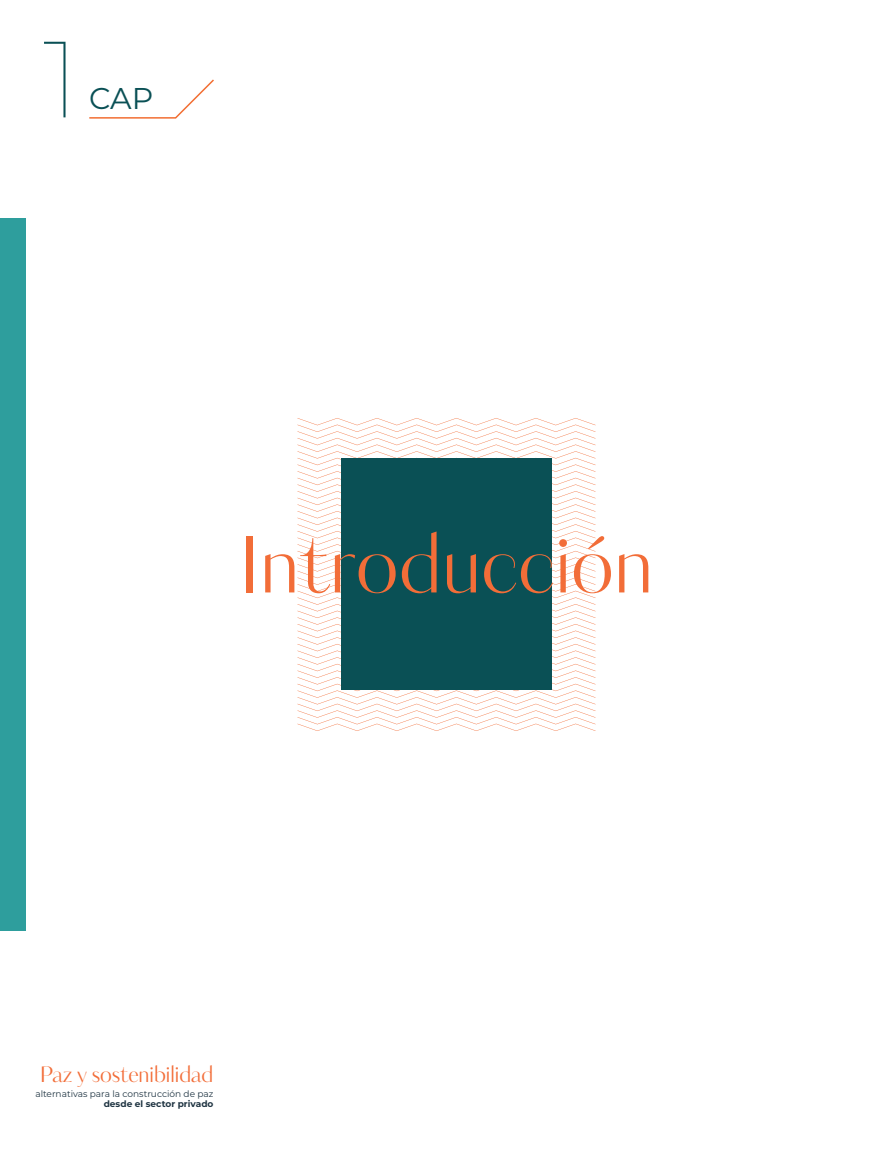
<style>
.page{position:relative;width:893px;height:1149px;background:#fff}
.page>*{position:absolute;margin:0;border:0;box-sizing:border-box;transform-origin:0 0}
.t1{font:100 108px "Montserrat";color:#0a5055}
.t2{font:77.55px "Kudryashev Display Contrast Sans";color:#f26d38}
.t3{font:30px "Montserrat";color:#0a5055}
.t4{font:21.45px "Kudryashev Display Contrast Sans";color:#f26d38}
.t5{font:9px "Montserrat";color:#1f3442}
.t6{font:700 9px "Montserrat";color:#1f3442}
</style>
<div class="page">
<div style="left:0;top:218px;width:26px;height:712px;background:#2e9e9d"></div>
<svg style="left:89px;top:79px;width:125px;height:40px"></svg>
<svg style="left:297px;top:418px;width:299px;height:312px"></svg>
<div style="left:341px;top:458px;width:211px;height:232px;background:#0a5055"></div>
<h1 class="t1" style="left:43px;top:7px;width:38px">1</h1>
<h3 class="t3" style="left:89px;top:78px;width:66px">CAP</h3>
<h2 class="t2" style="left:239px;top:511px;width:416px">Introducción</h2>
<h3 class="t4" style="left:40px;top:1059px;width:175px">Paz y sostenibilidad</h3>
<p class="t5" style="left:35px;top:1086px;width:180px">alternativas para la construcción de paz</p>
<p class="t6" style="left:104px;top:1097px;width:111px">desde el sector privado</p>
</div>
